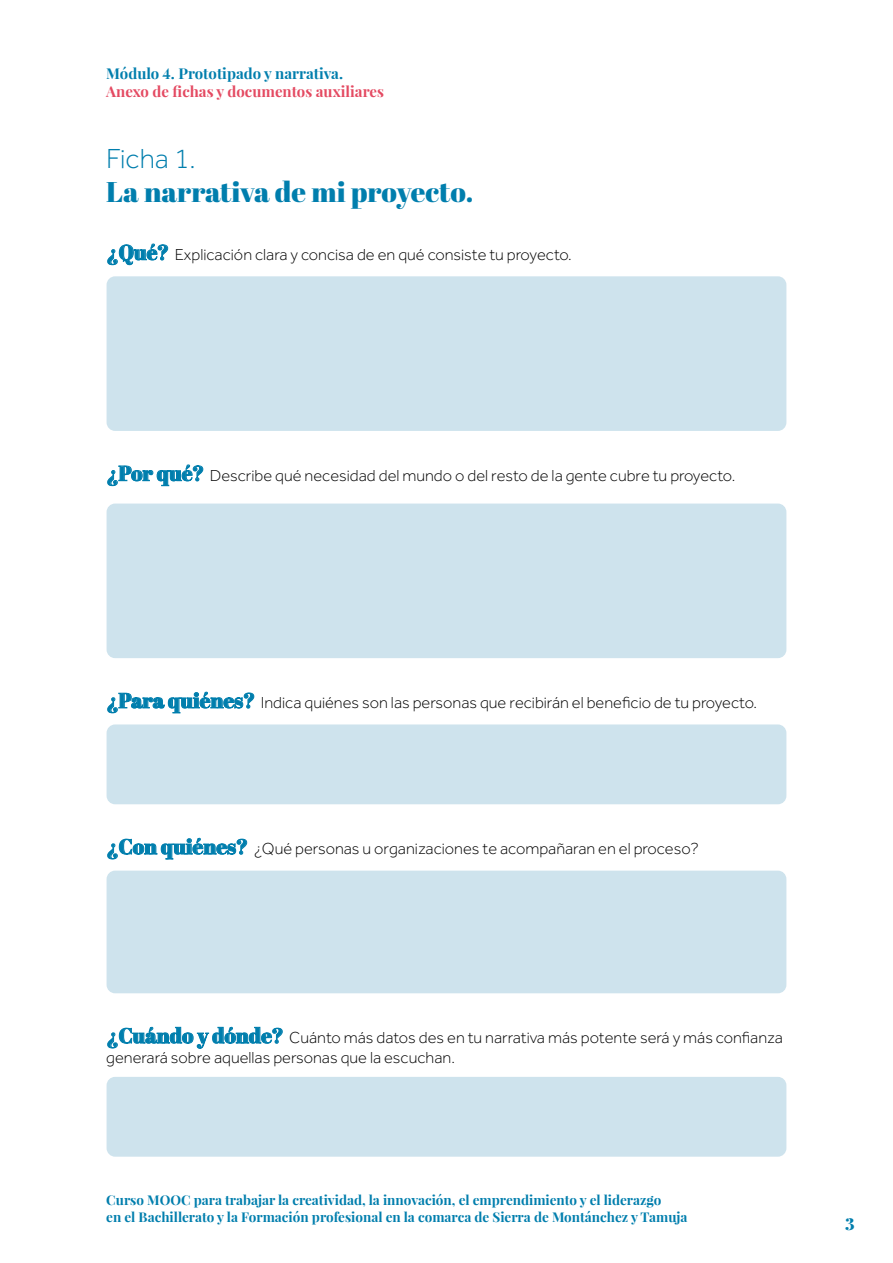
<style>
.page{position:relative;width:893px;height:1263px;background:#fff}
.page>*{position:absolute;margin:0;border:0;box-sizing:border-box;transform-origin:0 0}
.t1{font:28.5px "Abril Fatface";color:#007ead}
.t2{font:300 28.5px "Effra";color:#007ead}
.t3{font:300 16.5px/19.8px "Effra";color:#000}
.t4{font:900 16.5px "Playfair Display";color:#007ead}
.t5{font:700 15px "Playfair Display";color:#e44a62}
.t6{font:700 15px "Playfair Display";color:#007ead}
.t7{font:700 13.5px/16.2px "Playfair Display";color:#007ead}
.s1{font-family:"Abril Fatface";font-weight:400;font-size:21px;color:#007ead}
</style>
<div class="page">
<div style="left:107px;top:276px;width:679px;height:155px;background:#cee3ed;border-radius:9px"></div>
<div style="left:107px;top:503px;width:679px;height:155px;background:#cee3ed;border-radius:9px"></div>
<div style="left:107px;top:724px;width:679px;height:80px;background:#cee3ed;border-radius:9px"></div>
<div style="left:107px;top:871px;width:679px;height:122px;background:#cee3ed;border-radius:9px"></div>
<div style="left:107px;top:1077px;width:679px;height:80px;background:#cee3ed;border-radius:9px"></div>
<p class="t6" style="left:106px;top:64px;width:238px">Módulo 4. Prototipado y narrativa.</p>
<p class="t5" style="left:106px;top:82px;width:279px">Anexo de fichas y documentos auxiliares</p>
<h1 class="t2" style="left:106px;top:142px;width:91px">Ficha 1.</h1>
<h1 class="t1" style="left:106px;top:172px;width:369px">La narrativa de mi proyecto.</h1>
<p class="t3" style="left:106px;top:244px;width:467px"><span class="s1">¿Qué?</span> Explicación clara y concisa de en qué consiste tu proyecto.</p>
<p class="t3" style="left:106px;top:465px;width:630px"><span class="s1">¿Por qué?</span> Describe qué necesidad del mundo o del resto de la gente cubre tu proyecto.</p>
<p class="t3" style="left:106px;top:692px;width:652px"><span class="s1">¿Para quiénes?</span> Indica quiénes son las personas que recibirán el beneficio de tu proyecto.</p>
<p class="t3" style="left:106px;top:839px;width:594px"><span class="s1">¿Con quiénes?</span> ¿Qué personas u organizaciones te acompañaran en el proceso?</p>
<p class="t3" style="left:106px;top:1028px;width:678px"><span class="s1">¿Cuándo y dónde?</span> Cuánto más datos des en tu narrativa más potente será y más confianza generará sobre aquellas personas que la escuchan.</p>
<p class="t7" style="left:106px;top:1192px;width:583px">Curso MOOC para trabajar la creatividad, la innovación, el emprendimiento y el liderazgo<br>en el Bachillerato y la Formación profesional en la comarca de Sierra de Montánchez y Tamuja</p>
<p class="t4" style="left:845px;top:1213px;width:11px">3</p>
</div>
